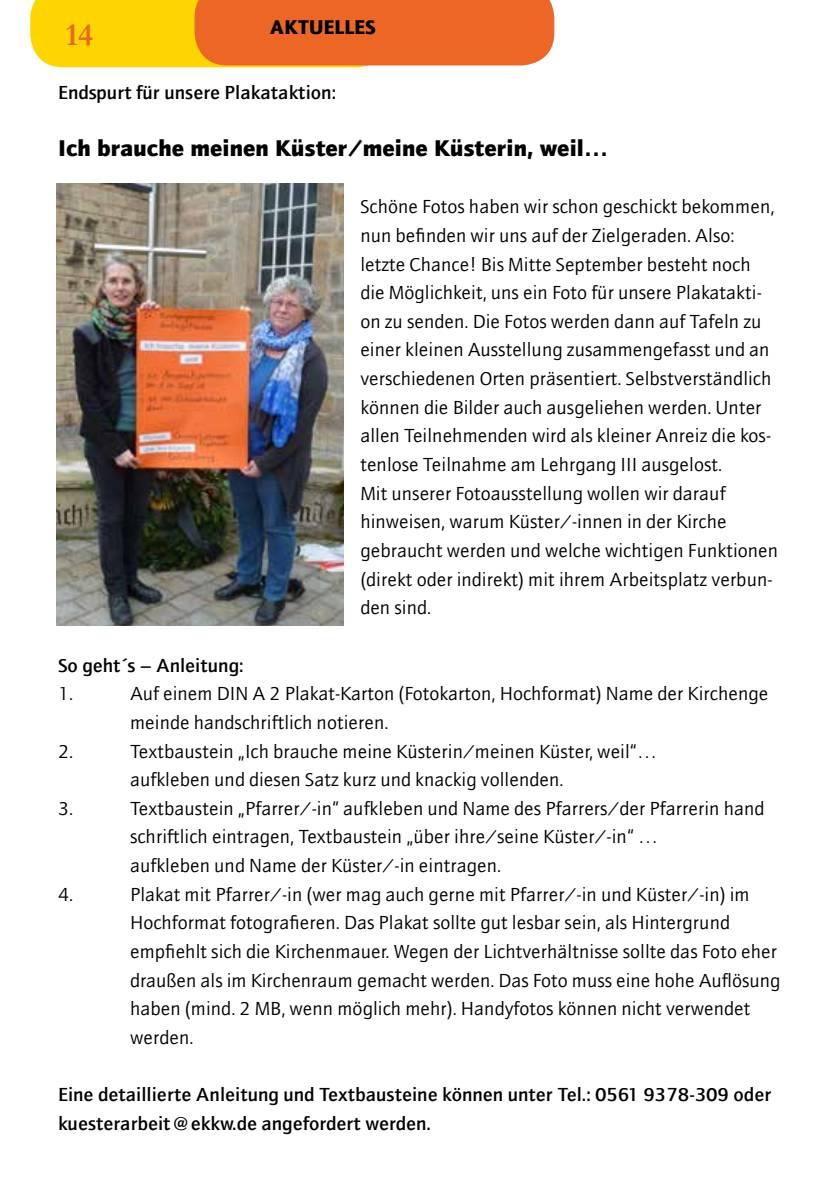
<style>
.page{position:relative;width:840px;height:1191px;background:#fff}
.page>*{position:absolute;margin:0;border:0;box-sizing:border-box;transform-origin:0 0}
.t1{font:700 32px "Garamond";color:#ec6726}
.t2{font:900 22.8px "AT Quay Sans";color:#000;scale:1.05 1}
.t3{font:900 20px "AT Quay Sans";color:#000}
.t4{font:19px/28.6px "AT Quay Sans";color:#000;scale:1.05 1}
.t5{font:500 19px/28.6px "AT Quay Sans";color:#000;scale:1.05 1}
</style>
<div class="page">
<svg style="left:30px;top:0;width:524px;height:67px"></svg>
<img style="left:57px;top:183px;width:286px;height:442px">
<h1 class="t1" style="left:66px;top:13px;width:29px">14</h1>
<p class="t3" style="left:270px;top:15px;width:107px">AKTUELLES</p>
<p class="t5" style="left:58px;top:78px;width:266px">Endspurt für unsere Plakataktion:</p>
<p class="t2" style="left:58px;top:134px;width:525px">Ich brauche meinen Küster/meine Küsterin, weil…</p>
<p class="t4" style="left:360px;top:192px;width:399px">Schöne Fotos haben wir schon geschickt bekommen, nun befinden wir uns auf der Zielgeraden. Also: letzte Chance! Bis Mitte September besteht noch die Möglichkeit, uns ein Foto für unsere Plakatakti&shy;on zu senden. Die Fotos werden dann auf Tafeln zu einer kleinen Ausstellung zusammengefasst und an verschiedenen Orten präsentiert. Selbstverständlich können die Bilder auch ausgeliehen werden. Unter allen Teilnehmenden wird als kleiner Anreiz die kos&shy;tenlose Teilnahme am Lehrgang III ausgelost.<br>Mit unserer Fotoausstellung wollen wir darauf hinweisen, warum Küster/-innen in der Kirche gebraucht werden und welche wichtigen Funktionen (direkt oder indirekt) mit ihrem Arbeitsplatz verbun&shy;den sind.</p>
<p class="t5" style="left:58px;top:650px;width:178px">So geht´s – Anleitung:</p>
<p class="t4" style="left:58px;top:679px;width:16px">1.</p>
<p class="t4" style="left:130px;top:679px;width:609px">Auf einem DIN A 2 Plakat-Karton (Fotokarton, Hochformat) Name der Kirchenge meinde handschriftlich notieren.</p>
<p class="t4" style="left:58px;top:736px;width:16px">2.</p>
<p class="t4" style="left:130px;top:736px;width:503px">Textbaustein „Ich brauche meine Küsterin/meinen Küster, weil“… aufkleben und diesen Satz kurz und knackig vollenden.</p>
<p class="t4" style="left:58px;top:794px;width:16px">3.</p>
<p class="t4" style="left:130px;top:794px;width:605px">Textbaustein „Pfarrer/-in“ aufkleben und Name des Pfarrers/der Pfarrerin hand schriftlich eintragen, Textbaustein „über ihre/seine Küster/-in“ …<br>aufkleben und Name der Küster/-in eintragen.</p>
<p class="t4" style="left:58px;top:879px;width:16px">4.</p>
<p class="t4" style="left:130px;top:879px;width:620px">Plakat mit Pfarrer/-in (wer mag auch gerne mit Pfarrer/-in und Küster/-in) im Hochformat fotografieren. Das Plakat sollte gut lesbar sein, als Hintergrund empfiehlt sich die Kirchenmauer. Wegen der Lichtverhältnisse sollte das Foto eher draußen als im Kirchenraum gemacht werden. Das Foto muss eine hohe Auflösung haben (mind. 2 MB, wenn möglich mehr). Handyfotos können nicht verwendet werden.</p>
<p class="t5" style="left:58px;top:1080px;width:680px">Eine detaillierte Anleitung und Textbausteine können unter Tel.: 0561 9378-309 oder kuesterarbeit@ekkw.de angefordert werden.</p>
</div>
